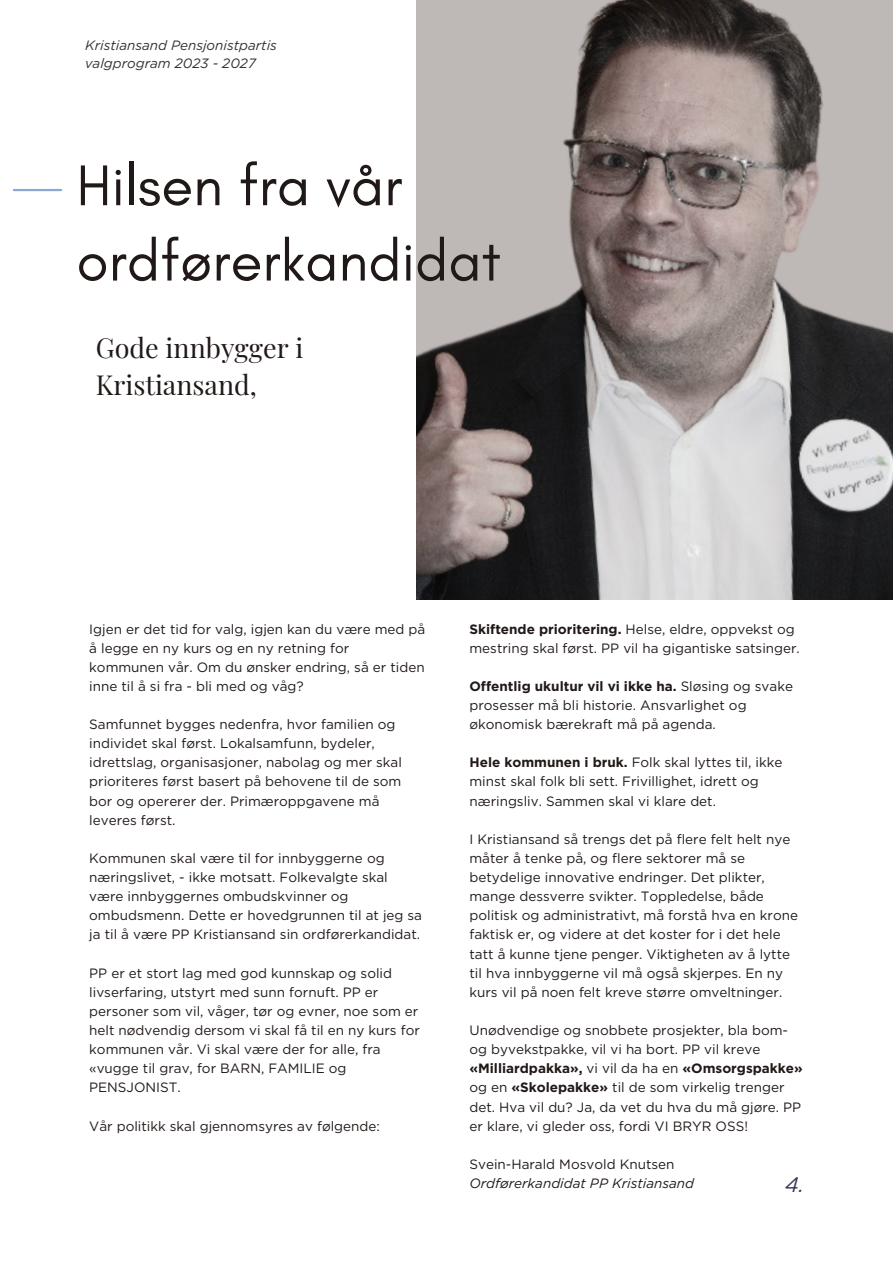
<style>
.page{position:relative;width:893px;height:1264px;background:#fff}
.page>*{position:absolute;margin:0;border:0;box-sizing:border-box;transform-origin:0 0}
.t1{font:58.5px/75.3px "Glacial Indifference";color:#201917}
.t2{font:27px/37px "Playfair Display";color:#201917}
.t3{font:italic 21px "Gotham";color:#353458}
.t4{font:13.5px/19px "Gotham";color:#201917}
.t5{font:italic 13.5px "Gotham";color:#30322c}
.t6{font:italic 13.5px "Gotham";color:#201917}
.s1{font-weight:700}
</style>
<div class="page">
<img style="left:417px;top:0;width:475px;height:600px">
<hr style="left:14px;top:189px;width:47px;height:2px;background:#89aad5">
<p class="t5" style="left:85px;top:37px;width:193px">Kristiansand Pensjonistpartis</p>
<p class="t5" style="left:85px;top:55px;width:172px">valgprogram 2023 - 2027</p>
<p class="t1" style="left:76px;top:147px;width:426px">Hilsen fra vår ordførerkandidat</p>
<p class="t2" style="left:96px;top:328px;width:209px">Gode innbygger i<br>Kristiansand,</p>
<p class="t4" style="left:89px;top:619px;width:337px">Igjen er det tid for valg, igjen kan du være med på å legge en ny kurs og en ny retning for kommunen vår. Om du ønsker endring, så er tiden inne til å si fra - bli med og våg?</p>
<p class="t4" style="left:89px;top:714px;width:314px">Samfunnet bygges nedenfra, hvor familien og individet skal først. Lokalsamfunn, bydeler, idrettslag, organisasjoner, nabolag og mer skal prioriteres først basert på behovene til de som bor og opererer der. Primæroppgavene må leveres først.</p>
<p class="t4" style="left:89px;top:848px;width:334px">Kommunen skal være til for innbyggerne og næringslivet, - ikke motsatt. Folkevalgte skal være innbyggernes ombudskvinner og ombudsmenn. Dette er hovedgrunnen til at jeg sa ja til å være PP Kristiansand sin ordførerkandidat.</p>
<p class="t4" style="left:89px;top:963px;width:332px">PP er et stort lag med god kunnskap og solid livserfaring, utstyrt med sunn fornuft. PP er personer som vil, våger, tør og evner, noe som er helt nødvendig dersom vi skal få til en ny kurs for kommunen vår. Vi skal være der for alle, fra «vugge til grav, for BARN, FAMILIE og PENSJONIST.</p>
<p class="t4" style="left:89px;top:1116px;width:292px">Vår politikk skal gjennomsyres av følgende:</p>
<p class="t4" style="left:469px;top:619px;width:332px"><span class="s1">Skiftende prioritering.</span> Helse, eldre, oppvekst og mestring skal først. PP vil ha gigantiske satsinger.</p>
<p class="t4" style="left:469px;top:676px;width:325px"><span class="s1">Offentlig ukultur vil vi ikke ha.</span> Sløsing og svake prosesser må bli historie. Ansvarlighet og økonomisk bærekraft må på agenda.</p>
<p class="t4" style="left:469px;top:753px;width:314px"><span class="s1">Hele kommunen i bruk.</span> Folk skal lyttes til, ikke minst skal folk bli sett. Frivillighet, idrett og næringsliv. Sammen skal vi klare det.</p>
<p class="t4" style="left:469px;top:829px;width:330px">I Kristiansand så trengs det på flere felt helt nye måter å tenke på, og flere sektorer må se betydelige innovative endringer. Det plikter, mange dessverre svikter. Toppledelse, både politisk og administrativt, må forstå hva en krone faktisk er, og videre at det koster for i det hele tatt å kunne tjene penger. Viktigheten av å lytte til hva innbyggerne vil må også skjerpes. En ny kurs vil på noen felt kreve større omveltninger.</p>
<p class="t4" style="left:469px;top:1020px;width:335px">Unødvendige og snobbete prosjekter, bla bom&shy;og byvekstpakke, vil vi ha bort. PP vil kreve <span class="s1">«Milliardpakka»,</span> vi vil da ha en <span class="s1">«Omsorgspakke» </span>og en <span class="s1">«Skolepakke»</span> til de som virkelig trenger det. Hva vil du? Ja, da vet du hva du må gjøre. PP er klare, vi gleder oss, fordi VI BRYR OSS!</p>
<p class="t4" style="left:469px;top:1154px;width:206px">Svein-Harald Mosvold Knutsen</p>
<p class="t6" style="left:469px;top:1174px;width:226px">Ordførerkandidat PP Kristiansand</p>
<p class="t3" style="left:785px;top:1172px;width:20px">4.</p>
</div>
